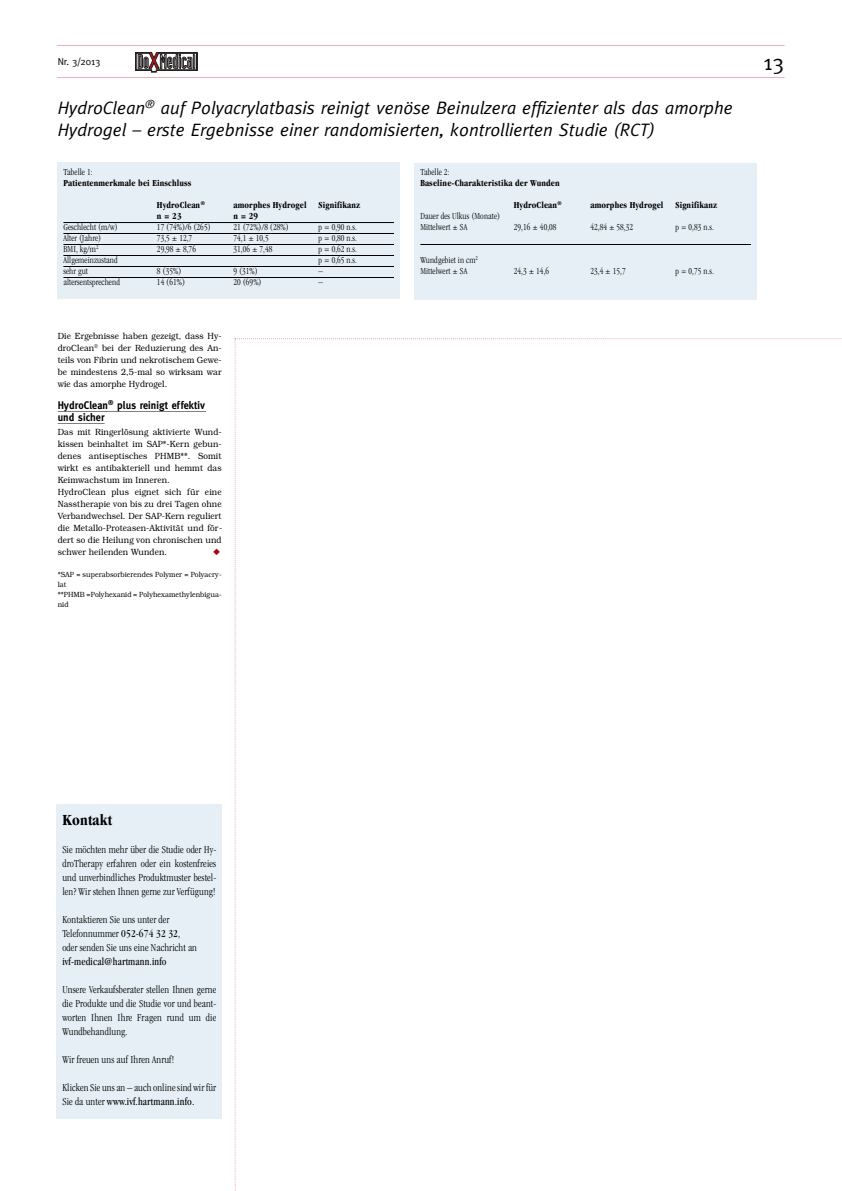
<style>
.page{position:relative;width:842px;height:1191px;background:#fff}
.page>*{position:absolute;margin:0;border:0;box-sizing:border-box;transform-origin:0 0}
.t1{font:22px "Meta";color:#000}
.t2{font:italic 18px/21.6px "Meta";color:#000}
.t3{font:700 condensed 16px "Garamond";letter-spacing:.015em;color:#000}
.t4{font:300 condensed 11px/14px "Garamond";letter-spacing:.01em;color:#000;text-align:justify}
.t5{font:700 11px/12px "Meta";letter-spacing:.01em;color:#000;scale:.93 1}
.t6{font:condensed 11px "Garamond";letter-spacing:.015em;color:#000}
.t7{font:10px "Meta";color:#000}
.t8{font:300 condensed 9.5px/11px "Garamond";letter-spacing:.01em;color:#000}
.t9{font:700 condensed 9.5px "Garamond";letter-spacing:.015em;color:#000}
.t10{font:300 9px/12px "Bookman";letter-spacing:.01em;color:#000;text-align:justify;scale:.9 1}
.t11{font:300 7.5px/10px "Bookman";letter-spacing:.01em;color:#000;scale:.9 1}
.s1{font-weight:400}
</style>
<div class="page">
<hr style="left:58px;top:411px;width:148px;height:1px;background:#808080">
<hr style="left:58px;top:423px;width:47px;height:1px;background:#808080">
<svg style="left:57px;top:52px;width:729px;height:26px"></svg>
<svg style="left:57px;top:45px;width:729px;height:1px"></svg>
<div style="left:57px;top:162px;width:343px;height:137px;background:#e5eff5"></div>
<hr style="left:63px;top:222px;width:331px;height:1px;background:#000">
<hr style="left:63px;top:233px;width:331px;height:1px;background:#000">
<hr style="left:63px;top:244px;width:331px;height:1px;background:#000">
<hr style="left:63px;top:255px;width:331px;height:1px;background:#000">
<hr style="left:63px;top:266px;width:331px;height:1px;background:#000">
<hr style="left:63px;top:277px;width:331px;height:1px;background:#000">
<div style="left:414px;top:162px;width:343px;height:137px;background:#e5eff5"></div>
<hr style="left:420px;top:244px;width:331px;height:1px;background:#000">
<div style="left:57px;top:804px;width:165px;height:315px;background:#e5eff5"></div>
<p class="t7" style="left:58px;top:56px;width:44px">Nr. 3/2013</p>
<h1 class="t1" style="left:764px;top:50px;width:22px">13</h1>
<h2 class="t2" style="left:58px;top:97px;width:677px">HydroClean<sup>®</sup> auf Polyacrylatbasis reinigt venöse Beinulzera effizienter als das amorphe<br>Hydrogel – erste Ergebnisse einer randomisierten, kontrollierten Studie (RCT)</h2>
<p class="t8" style="left:63px;top:167px;width:31px">Tabelle 1:</p>
<p class="t9" style="left:63px;top:180px;width:130px">Patientenmerkmale bei Einschluss</p>
<p class="t9" style="left:157px;top:202px;width:50px">HydroClean<sup>®</sup></p>
<p class="t9" style="left:233px;top:202px;width:75px">amorphes Hydrogel</p>
<p class="t9" style="left:319px;top:202px;width:43px">Signifikanz</p>
<p class="t9" style="left:157px;top:213px;width:26px">n=23</p>
<p class="t9" style="left:233px;top:213px;width:26px">n=29</p>
<p class="t8" style="left:63px;top:222px;width:56px">Geschlecht (m/w)</p>
<p class="t8" style="left:157px;top:222px;width:55px">17 (74%)/6 (265)</p>
<p class="t8" style="left:233px;top:222px;width:57px">21 (72%)/8 (28%)</p>
<p class="t8" style="left:319px;top:222px;width:40px">p = 0,90 n.s.</p>
<p class="t8" style="left:63px;top:233px;width:39px">Alter (Jahre)</p>
<p class="t8" style="left:157px;top:233px;width:37px">73,5 ± 12,7</p>
<p class="t8" style="left:233px;top:233px;width:37px">74,1 ± 10,5</p>
<p class="t8" style="left:319px;top:233px;width:40px">p = 0,80 n.s.</p>
<p class="t8" style="left:63px;top:244px;width:37px">BMI, kg/m<sup>2</sup></p>
<p class="t8" style="left:157px;top:244px;width:40px">29,98 ± 8,76</p>
<p class="t8" style="left:233px;top:244px;width:40px">31,06 ± 7,48</p>
<p class="t8" style="left:319px;top:244px;width:40px">p = 0,62 n.s.</p>
<p class="t8" style="left:63px;top:255px;width:56px">Allgemeinzustand</p>
<p class="t8" style="left:319px;top:255px;width:40px">p = 0,65 n.s.</p>
<p class="t8" style="left:63px;top:266px;width:26px">sehr gut</p>
<p class="t8" style="left:157px;top:266px;width:26px">8 (35%)</p>
<p class="t8" style="left:233px;top:266px;width:26px">9 (31%)</p>
<p class="t8" style="left:319px;top:266px;width:6px">–</p>
<p class="t8" style="left:63px;top:277px;width:58px">altersentsprechend</p>
<p class="t8" style="left:157px;top:277px;width:30px">14 (61%)</p>
<p class="t8" style="left:233px;top:277px;width:30px">20 (69%)</p>
<p class="t8" style="left:319px;top:277px;width:6px">–</p>
<p class="t8" style="left:420px;top:167px;width:31px">Tabelle 2:</p>
<p class="t9" style="left:420px;top:180px;width:141px">Baseline-Charakteristika der Wunden</p>
<p class="t9" style="left:514px;top:202px;width:50px">HydroClean<sup>®</sup></p>
<p class="t9" style="left:590px;top:202px;width:75px">amorphes Hydrogel</p>
<p class="t9" style="left:675px;top:202px;width:43px">Signifikanz</p>
<p class="t8" style="left:420px;top:211px;width:81px">Dauer des Ulkus (Monate)<br>Mittelwert ± SA</p>
<p class="t8" style="left:514px;top:222px;width:44px">29,16 ± 40,08</p>
<p class="t8" style="left:590px;top:222px;width:44px">42,84 ± 58,32</p>
<p class="t8" style="left:675px;top:222px;width:40px">p = 0,83 n.s.</p>
<p class="t8" style="left:420px;top:255px;width:59px">Wundgebiet in cm<sup>2<br></sup>Mittelwert ± SA</p>
<p class="t8" style="left:514px;top:266px;width:37px">24,3 ± 14,6</p>
<p class="t8" style="left:590px;top:266px;width:37px">23,4 ± 15,7</p>
<p class="t8" style="left:675px;top:266px;width:40px">p = 0,75 n.s.</p>
<p class="t10" style="left:58px;top:330px;width:184px">Die Ergebnisse haben gezeigt, dass Hy&shy;droClean<sup>®</sup> bei der Reduzierung des An&shy;teils von Fibrin und nekrotischem Gewe&shy;be mindestens 2,5-mal so wirksam war wie das amorphe Hydrogel.</p>
<p class="t5" style="left:58px;top:399px;width:160px">HydroClean<sup>®</sup> plus reinigt effektiv und sicher</p>
<p class="t10" style="left:58px;top:426px;width:184px;text-align:left">Das mit Ringerlösung aktivierte Wund&shy;kissen beinhaltet im SAP*-Kern gebun&shy;denes antiseptisches PHMB**. Somit wirkt es antibakteriell und hemmt das Keimwachstum im Inneren.<br>HydroClean plus eignet sich für eine Nasstherapie von bis zu drei Tagen ohne Verbandwechsel. Der SAP-Kern reguliert die Metallo-Proteasen-Aktivität und för&shy;dert so die Heilung von chronischen und schwer heilenden Wunden.</p>
<p class="t11" style="left:58px;top:569px;width:184px">*SAP = superabsorbierendes Polymer = Polyacry&shy;lat<br>**PHMB =Polyhexanid = Polyhexamethylenbigua&shy;nid</p>
<h3 class="t3" style="left:62px;top:814px;width:51px">Kontakt</h3>
<p class="t4" style="left:62px;top:843px;width:155px">Sie möchten mehr über die Studie oder Hy&shy;droTherapy erfahren oder ein kostenfreies und unverbindliches Produktmuster bestel&shy;len? Wir stehen Ihnen gerne zur Verfügung!</p>
<p class="t4" style="left:62px;top:913px;width:136px;text-align:left">Kontaktieren Sie uns unter der<br>Telefonnummer <span class="s1">052-674 32 32</span>, oder senden Sie uns eine Nachricht an</p>
<p class="t6" style="left:62px;top:957px;width:106px">ivf-medical@hartmann.info</p>
<p class="t4" style="left:62px;top:983px;width:155px">Unsere Verkaufsberater stellen Ihnen gerne die Produkte und die Studie vor und beant&shy;worten Ihnen Ihre Fragen rund um die Wundbehandlung.</p>
<p class="t4" style="left:62px;top:1053px;width:113px">Wir freuen uns auf Ihren Anruf!</p>
<p class="t4" style="left:62px;top:1081px;width:155px">Klicken Sie unsan – auch onlinesind wir für<br>Sie da unter <span class="s1">www.ivf.hartmann.info.</span></p>
</div>
